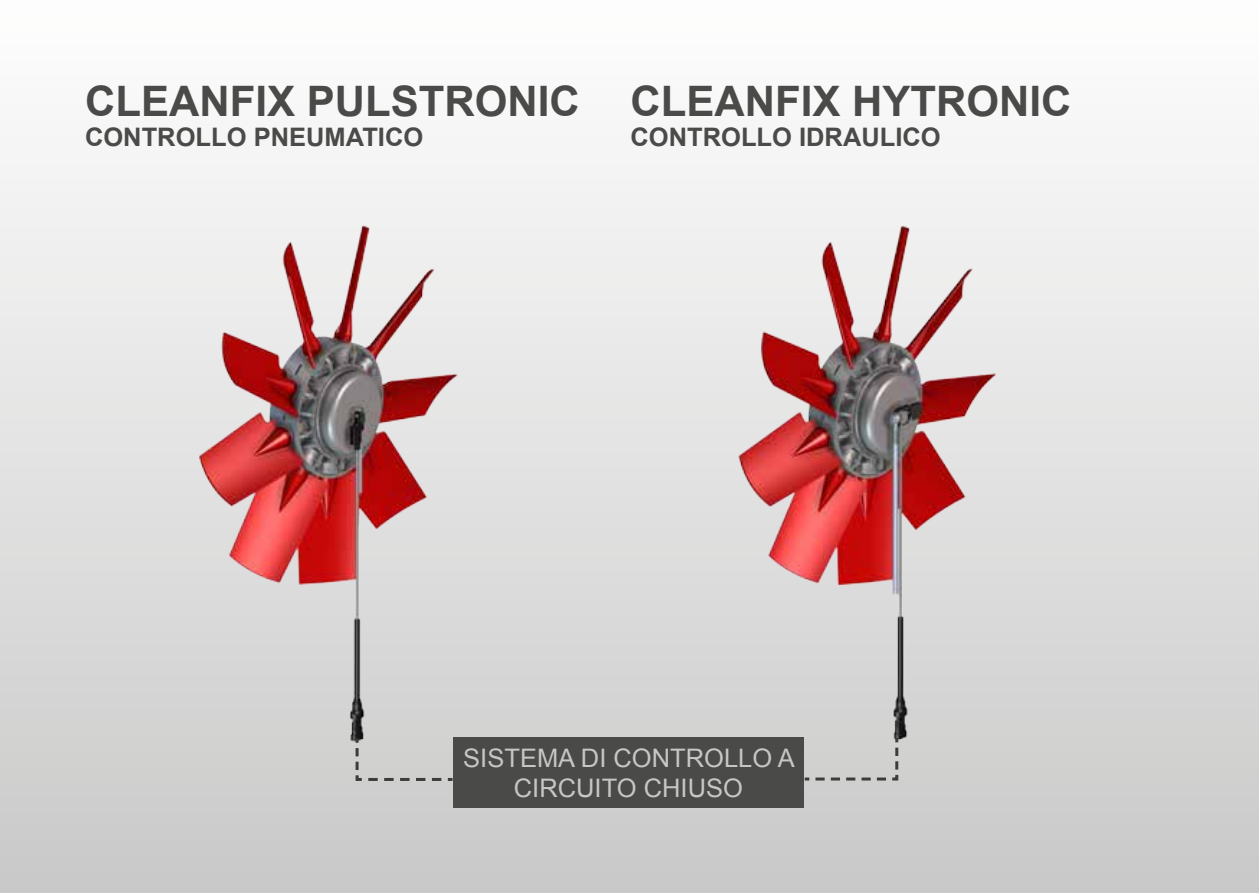
<style>
.page{position:relative;width:1259px;height:893px;background:#fff}
.page>*{position:absolute;margin:0;border:0;box-sizing:border-box;transform-origin:0 0}
.t1{font:700 42px "Arial";color:#4a4a49}
.t2{font:700 25.5px "Arial";color:#4a4a49}
.t3{font:25.5px/30.6px "Arial";color:#c6c6c6;text-align:center}
</style>
<div class="page">
<div style="left:0;top:0;width:1259px;height:893px;background:linear-gradient(to bottom,#fefefe,#c9c9c9)"></div>
<img style="left:85px;top:217px;width:509px;height:527px">
<img style="left:630px;top:217px;width:510px;height:527px">
<div style="left:453px;top:738px;width:351px;height:70px;background:#4a4a49"></div>
<svg style="left:354px;top:736px;width:101px;height:46px"></svg>
<svg style="left:801px;top:735px;width:99px;height:47px"></svg>
<h1 class="t1" style="left:85px;top:73px;width:496px">CLEANFIX PULSTRONIC</h1>
<p class="t2" style="left:85px;top:120px;width:340px">CONTROLLO PNEUMATICO</p>
<h1 class="t1" style="left:630px;top:73px;width:443px">CLEANFIX HYTRONIC</h1>
<p class="t2" style="left:630px;top:120px;width:312px">CONTROLLO IDRAULICO</p>
<p class="t3" style="left:463px;top:743px;width:333px">SISTEMA DI CONTROLLO A<br>CIRCUITO CHIUSO</p>
</div>
